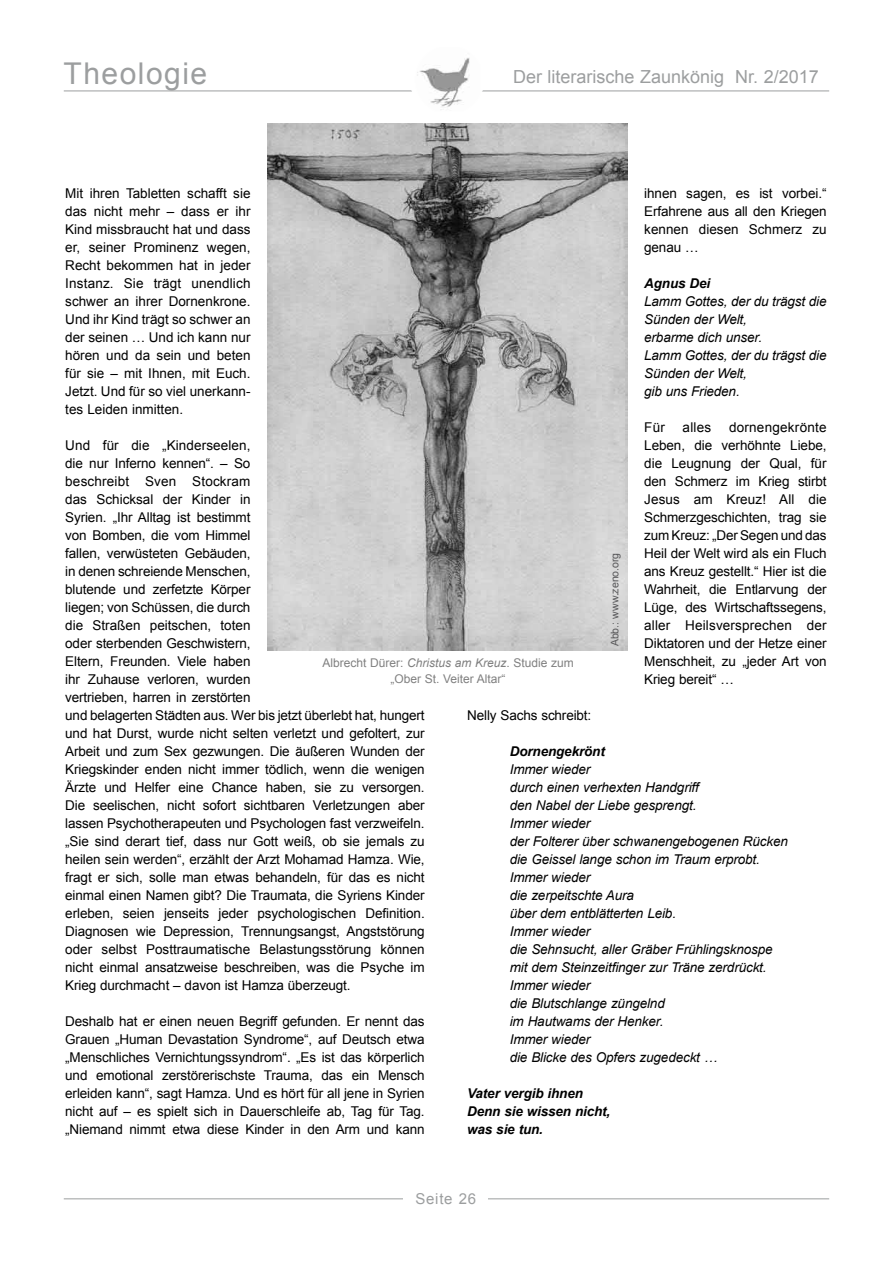
<style>
.page{position:relative;width:893px;height:1263px;background:#fff}
.page>*{position:absolute;margin:0;border:0;box-sizing:border-box;transform-origin:0 0}
.t1{font:30px "Arial";letter-spacing:.05em;color:#9c9e9f}
.t2{font:18px "Arial";color:#9c9e9f}
.t3{font:15px "Arial";letter-spacing:.05em;color:#9c9e9f}
.t4{font:13.5px/18px "Arial";letter-spacing:-.01em;color:#000;text-align:justify}
.t5{font:italic 13.5px/18px "Arial";letter-spacing:-.01em;color:#000}
.t6{font:italic 700 13.5px/18px "Arial";letter-spacing:-.01em;color:#000}
.t7{font:12px/16.2px "Arial";color:#808080;text-align:center}
.t8{font:10.5px "Arial";color:#58585a}
.s1{font-style:italic}
</style>
<div class="page">
<img style="left:268px;top:123px;width:359px;height:528px">
<hr style="left:64px;top:91px;width:765px;height:1px;background:#9c9e9f">
<div style="left:410px;top:45px;width:69px;height:69px;background:#fff;border-radius:50%"></div>
<hr style="left:64px;top:1198px;width:765px;height:1px;background:#9c9e9f">
<div style="left:404px;top:1191px;width:84px;height:27px;background:#fff"></div>
<img style="left:417px;top:58px;width:63px;height:52px">
<div style="left:415px;top:45px;width:69px;height:69px;border:1px solid #fff;border-radius:50%"></div>
<h1 class="t1" style="left:64px;top:54px;width:145px">Theologie</h1>
<h2 class="t2" style="left:513px;top:65px;width:307px">Der literarische Zaunkönig Nr. 2/2017</h2>
<p class="t4" style="left:644px;top:184px;width:184px">ihnen sagen, es ist vorbei.“ Erfahrene aus all den Kriegen kennen diesen Schmerz zu genau …</p>
<p class="t6" style="left:644px;top:275px;width:68px">Agnus Dei</p>
<p class="t5" style="left:644px;top:292px;width:184px">Lamm Gottes, der du trägst die<br>Sünden der Welt,<br>erbarme dich unser.<br>Lamm Gottes, der du trägst die<br>Sünden der Welt,<br>gib uns Frieden.</p>
<p class="t4" style="left:644px;top:418px;width:22px">Für</p>
<p class="t4" style="left:683px;top:418px;width:30px">alles</p>
<p class="t4" style="left:65px;top:184px;width:187px">Mit ihren Tabletten schafft sie das nicht mehr – dass er ihr Kind missbraucht hat und dass er, seiner Prominenz wegen, Recht bekommen hat in jeder Instanz. Sie trägt unendlich schwer an ihrer Dornenkrone.<br>Und ihr Kind trägt so schwer an der seinen … Und ich kann nur hören und da sein und beten für sie – mit Ihnen, mit Euch.<br>Jetzt. Und für so viel unerkann&shy;tes Leiden inmitten.</p>
<p class="t4" style="left:65px;top:436px;width:361px;text-align:left">Und für die „Kinderseelen,<br>die nur Inferno kennen“. – So<br>beschreibt Sven Stockram<br>das Schicksal der Kinder in<br>Syrien. „Ihr Alltag ist bestimmt<br>von Bomben, die vom Himmel<br>fallen, verwüsteten Gebäuden,<br>in denen schreiende Menschen,<br>blutende und zerfetzte Körper<br>liegen; von Schüssen, die durch<br>die Straßen peitschen, toten<br>oder sterbenden Geschwistern,<br>Eltern, Freunden. Viele haben<br>ihr Zuhause verloren, wurden<br>vertrieben, harren in zerstörten<br>und belagerten Städten aus. Wer bis jetzt überlebt hat, hungert und hat Durst, wurde nicht selten verletzt und gefoltert, zur Arbeit und zum Sex gezwungen. Die äußeren Wunden der Kriegskinder enden nicht immer tödlich, wenn die wenigen Ärzte und Helfer eine Chance haben, sie zu versorgen.<br>Die seelischen, nicht sofort sichtbaren Verletzungen aber lassen Psychotherapeuten und Psychologen fast verzweifeln. „Sie sind derart tief, dass nur Gott weiß, ob sie jemals zu heilen sein werden“, erzählt der Arzt Mohamad Hamza. Wie, fragt er sich, solle man etwas behandeln, für das es nicht einmal einen Namen gibt? Die Traumata, die Syriens Kinder erleben, seien jenseits jeder psychologischen Definition.<br>Diagnosen wie Depression, Trennungsangst, Angststörung oder selbst Posttraumatische Belastungsstörung können nicht einmal ansatzweise beschreiben, was die Psyche im Krieg durchmacht – davon ist Hamza überzeugt.</p>
<p class="t4" style="left:65px;top:1012px;width:361px">Deshalb hat er einen neuen Begriff gefunden. Er nennt das Grauen „Human Devastation Syndrome“, auf Deutsch etwa „Menschliches Vernichtungssyndrom“. „Es ist das körperlich und emotional zerstörerischste Trauma, das ein Mensch erleiden kann“, sagt Hamza. Und es hört für all jene in Syrien nicht auf – es spielt sich in Dauerschleife ab, Tag für Tag. „Niemand nimmt etwa diese Kinder in den Arm und kann</p>
<p class="t4" style="left:644px;top:418px;width:184px;text-indent:85px">dornengekrönte Leben, die verhöhnte Liebe, die Leugnung der Qual, für den Schmerz im Krieg stirbt Jesus am Kreuz! All die Schmerzgeschichten, trag sie zum Kreuz: „Der Segen und das Heil der Welt wird als ein Fluch ans Kreuz gestellt.“ Hier ist die Wahrheit, die Entlarvung der Lüge, des Wirtschaftssegens, aller Heilsversprechen der Diktatoren und der Hetze einer Menschheit, zu „jeder Art von Krieg bereit“ …</p>
<p class="t8" style="left:608px;top:646px;width:95px;rotate:-90deg">Abb.: www.zeno.org</p>
<p class="t7" style="left:322px;top:655px;width:253px">Albrecht Dürer: <span class="s1">Christus am Kreuz</span>. Studie zum „Ober St. Veiter Altar“</p>
<p class="t4" style="left:467px;top:706px;width:126px">Nelly Sachs schreibt:</p>
<p class="t6" style="left:510px;top:743px;width:97px">Dornengekrönt</p>
<p class="t5" style="left:510px;top:760px;width:280px">Immer wieder<br>durch einen verhexten Handgriff<br>den Nabel der Liebe gesprengt.<br>Immer wieder<br>der Folterer über schwanengebogenen Rücken die Geissel lange schon im Traum erprobt.<br>Immer wieder<br>die zerpeitschte Aura<br>über dem entblätterten Leib.<br>Immer wieder<br>die Sehnsucht, aller Gräber Frühlingsknospe mit dem Steinzeitfinger zur Träne zerdrückt.<br>Immer wieder<br>die Blutschlange züngelnd<br>im Hautwams der Henker.<br>Immer wieder<br>die Blicke des Opfers zugedeckt …</p>
<p class="t6" style="left:467px;top:1084px;width:145px">Vater vergib ihnen<br>Denn sie wissen nicht, was sie tun.</p>
<p class="t3" style="left:415px;top:1188px;width:62px">Seite 26</p>
</div>
